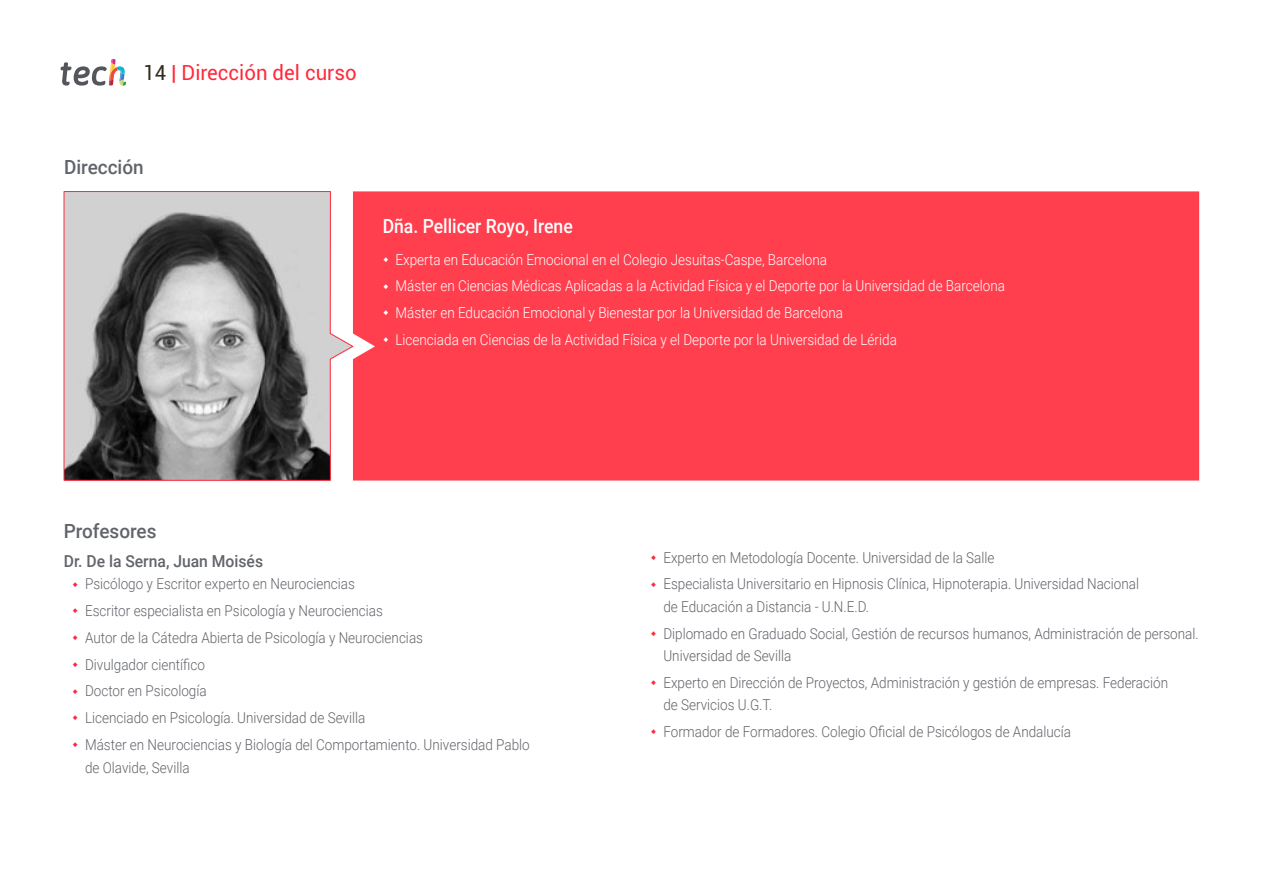
<style>
.page{position:relative;width:1263px;height:893px;background:#fff}
.page>*{position:absolute;margin:0;border:0;box-sizing:border-box;transform-origin:0 0}
.t1{font:21px "Roboto";color:#ff293a}
.t2{font:500 19.5px "Roboto";color:#fff;scale:.9 1}
.t3{font:500 19.5px "Roboto";color:#61646a}
.t4{font:500 16.5px "Roboto";color:#61646a;scale:.95 1}
.t5{font:300 15px/26.7px "Roboto";color:#61646a;scale:.9 1}
.t6{font:300 15px/26.7px "Roboto";color:#fff;scale:.9 1}
.s1{color:#312e20}
</style>
<div class="page">
<div style="left:354px;top:191px;width:845px;height:290px;background:#ff3e4e"></div>
<svg style="left:64px;top:191px;width:290px;height:290px"></svg>
<svg style="left:61px;top:59px;width:65px;height:27px"></svg>
<svg style="left:384px;top:257px;width:4px;height:5px"></svg>
<svg style="left:384px;top:284px;width:4px;height:5px"></svg>
<svg style="left:384px;top:310px;width:4px;height:5px"></svg>
<svg style="left:384px;top:337px;width:4px;height:5px"></svg>
<h1 class="t1" style="left:144px;top:57px;width:215px"><span class="s1">14</span> | Dirección del curso</h1>
<h2 class="t3" style="left:64px;top:154px;width:81px">Dirección</h2>
<h2 class="t2" style="left:383px;top:212px;width:213px">Dña. Pellicer Royo, Irene</h2>
<p class="t6" style="left:395px;top:245px;width:679px">Experta en Educación Emocional en el Colegio Jesuitas-Caspe, Barcelona<br>Máster en Ciencias Médicas Aplicadas a la Actividad Física y el Deporte por la Universidad de Barcelona Máster en Educación Emocional y Bienestar por la Universidad de Barcelona<br>Licenciada en Ciencias de la Actividad Física y el Deporte por la Universidad de Lérida</p>
<h2 class="t3" style="left:64px;top:517px;width:94px">Profesores</h2>
<p class="t4" style="left:64px;top:550px;width:211px">Dr. De la Serna, Juan Moisés</p>
<p class="t5" style="left:85px;top:570px;width:496px">Psicólogo y Escritor experto en Neurociencias<br>Escritor especialista en Psicología y Neurociencias<br>Autor de la Cátedra Abierta de Psicología y Neurociencias<br>Divulgador científico<br>Doctor en Psicología<br>Licenciado en Psicología. Universidad de Sevilla<br>Máster en Neurociencias y Biología del Comportamiento. Universidad Pablo</p>
<p class="t5" style="left:85px;top:753px;width:118px">de Olavide, Sevilla</p>
<p class="t5" style="left:663px;top:543px;width:530px">Experto en Metodología Docente. Universidad de la Salle<br>Especialista Universitario en Hipnosis Clínica, Hipnoterapia. Universidad Nacional</p>
<p class="t5" style="left:663px;top:592px;width:596px">de Educación a Distancia - U.N.E.D.<br>Diplomado en Graduado Social, Gestión de recursos humanos, Administración de personal.</p>
<p class="t5" style="left:663px;top:642px;width:562px">Universidad de Sevilla<br>Experto en Dirección de Proyectos, Administración y gestión de empresas. Federación</p>
<p class="t5" style="left:663px;top:691px;width:455px">de Servicios U.G.T.<br>Formador de Formadores. Colegio Oficial de Psicólogos de Andalucía</p>
</div>
